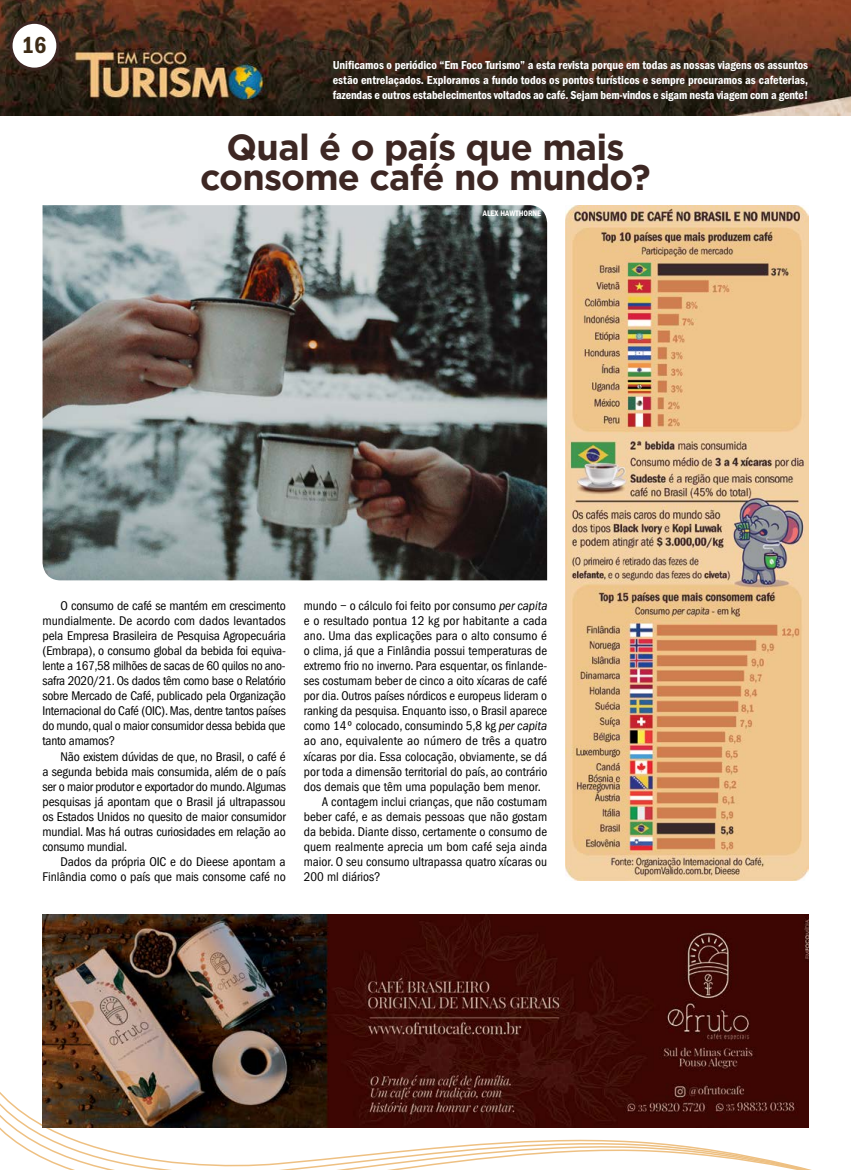
<style>
.page{position:relative;width:851px;height:1170px;background:#fff}
.page>*{position:absolute;margin:0;border:0;box-sizing:border-box;transform-origin:0 0}
.t1{font:700 36px/30px "Gotham";letter-spacing:-.02em;color:#3d2723;text-align:center}
.t2{font:600 condensed 24px "Franklin Gothic";color:#3d2b16}
.t3{font:condensed 13.05px/15px "Franklin Gothic";color:#000;text-align:justify}
.t4{font:600 condensed 12px/15px "Franklin Gothic";letter-spacing:-.01em;color:#fff;text-align:justify}
.t5{font:600 condensed 8.25px "Franklin Gothic";color:#fff}
.s1{font-style:italic}
</style>
<div class="page">
<svg style="left:0;top:952px;width:809px;height:217px"></svg>
<img style="left:0;top:0;width:850px;height:115px">
<img style="left:43px;top:914px;width:765px;height:213px">
<div style="left:11px;top:22px;width:47px;height:47px;background:#fff;border-radius:50%"></div>
<div style="left:10px;top:21px;width:49px;height:50px;border:3px solid #3d2723;border-radius:50%"></div>
<img style="left:43px;top:205px;width:504px;height:375px">
<img style="left:565px;top:205px;width:243px;height:675px">
<h2 class="t2" style="left:22px;top:31px;width:26px">16</h2>
<p class="t4" style="left:333px;top:57px;width:477px">Unificamos o periódico “Em Foco Turismo” a esta revista porque em todas as nossas viagens os assuntos estão entrelaçados. Exploramos a fundo todos os pontos turísticos e sempre procuramos as cafeterias, fazendas e outros estabelecimentos voltados ao café. Sejam bem-vindos e sigam nesta viagem com a gente!</p>
<h1 class="t1" style="left:200px;top:131px;width:452px">Qual é o país que mais consome café no mundo?</h1>
<p class="t5" style="left:482px;top:209px;width:60px">ALEX HAWTHORNE</p>
<p class="t3" style="left:43px;top:598px;width:245px;text-indent:18px">O consumo de café se mantém em crescimento mundialmente. De acordo com dados levantados pela Empresa Brasileira de Pesquisa Agropecuária (Embrapa), o consumo global da bebida foi equiva&shy;lente a 167,58 milhões de sacas de 60 quilos no ano&shy;safra 2020/21. Os dados têm como base o Relatório sobre Mercado de Café, publicado pela Organização Internacional do Café (OIC). Mas, dentre tantos países do mundo, qual o maior consumidor dessa bebida que tanto amamos?</p>
<p class="t3" style="left:43px;top:748px;width:245px;text-indent:18px">Não existem dúvidas de que, no Brasil, o café é a segunda bebida mais consumida, além de o país ser o maior produtor e exportador do mundo. Algumas pesquisas já apontam que o Brasil já ultrapassou os Estados Unidos no quesito de maior consumidor mundial. Mas há outras curiosidades em relação ao consumo mundial.</p>
<p class="t3" style="left:43px;top:853px;width:245px;text-align:right">Dados da própria OIC e do Dieese apontam a<br>Finlândia como o país que mais consome café no</p>
<p class="t3" style="left:304px;top:598px;width:245px">mundo − o cálculo foi feito por consumo <span class="s1">per capita</span></p>
<p class="t3" style="left:304px;top:613px;width:245px">e o resultado pontua 12 kg por habitante a cada</p>
<p class="t3" style="left:304px;top:628px;width:244px">ano. Uma das explicações para o alto consumo é</p>
<p class="t3" style="left:304px;top:643px;width:245px">o clima, já que a Finlândia possui temperaturas de</p>
<p class="t3" style="left:304px;top:658px;width:245px">extremo frio no inverno. Para esquentar, os finlande-</p>
<p class="t3" style="left:304px;top:673px;width:245px">ses costumam beber de cinco a oito xícaras de café</p>
<p class="t3" style="left:304px;top:688px;width:245px">por dia. Outros países nórdicos e europeus lideram o</p>
<p class="t3" style="left:304px;top:703px;width:245px">ranking da pesquisa. Enquanto isso, o Brasil aparece</p>
<p class="t3" style="left:304px;top:718px;width:245px">como 14º colocado, consumindo 5,8 kg <span class="s1">per capita</span></p>
<p class="t3" style="left:304px;top:733px;width:245px">ao ano, equivalente ao número de três a quatro</p>
<p class="t3" style="left:304px;top:748px;width:245px">xícaras por dia. Essa colocação, obviamente, se dá</p>
<p class="t3" style="left:304px;top:763px;width:245px">por toda a dimensão territorial do país, ao contrário</p>
<p class="t3" style="left:304px;top:778px;width:238px">dos demais que têm uma população bem menor.</p>
<p class="t3" style="left:322px;top:793px;width:227px">A contagem inclui crianças, que não costumam</p>
<p class="t3" style="left:304px;top:808px;width:245px">beber café, e as demais pessoas que não gostam</p>
<p class="t3" style="left:304px;top:823px;width:245px">da bebida. Diante disso, certamente o consumo de</p>
<p class="t3" style="left:304px;top:838px;width:245px">quem realmente aprecia um bom café seja ainda</p>
<p class="t3" style="left:304px;top:853px;width:245px">maior. O seu consumo ultrapassa quatro xícaras ou</p>
<p class="t3" style="left:304px;top:868px;width:78px">200 ml diários?</p>
</div>
